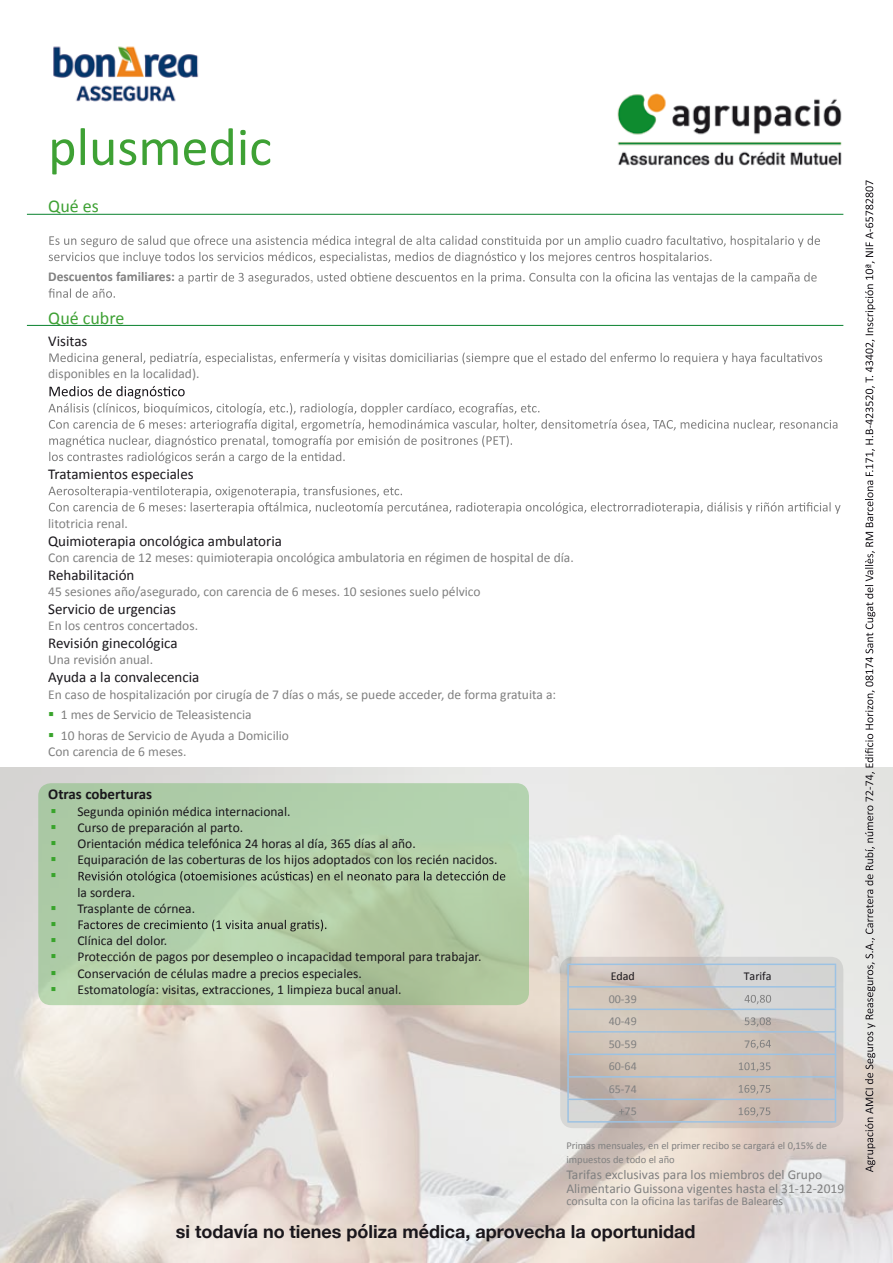
<style>
.page{position:relative;width:893px;height:1263px;background:#fff}
.page>*{position:absolute;margin:0;border:0;box-sizing:border-box;transform-origin:0 0}
.t1{font:54px "Calibri";color:#3ea134}
.t2{font:700 18px "Helvetica Neue";color:#1a171c}
.t3{font:18px "Calibri";color:#3ea134}
.t4{font:15px "Calibri";color:#1a171c}
.t5{font:700 15px "Calibri";color:#1a171c}
.t6{font:13.5px/16.2px "Calibri";color:#808080}
.t7{font:13.5px "Calibri";color:#1a171c}
.t8{font:700 13.5px "Calibri";color:#808080}
.t9{font:13.5px "Wingdings";color:#39a42c}
.t10{font:13.5px "Times New Roman";color:#808080}
.t11{font:12px/22.5px "Calibri";color:#808080;text-align:justify}
.t12{font:12px "Calibri";color:#1a171c}
.t13{font:10.5px/13.5px "Calibri";color:#808080}
.s1{color:#39a42c}
</style>
<div class="page">
<img style="left:0;top:767px;width:893px;height:496px">
<svg style="left:38px;top:783px;width:491px;height:222px;fill:#b1cda8"></svg>
<hr style="left:27px;top:214px;width:816px;height:1px;background:#08812e">
<hr style="left:27px;top:325px;width:816px;height:1px;background:#08812e">
<svg style="left:49px;top:236px;width:771px;height:27px"></svg>
<svg style="left:178px;top:272px;width:131px;height:12px"></svg>
<svg style="left:317px;top:272px;width:500px;height:12px"></svg>
<svg style="left:48px;top:288px;width:67px;height:10px"></svg>
<svg style="left:49px;top:353px;width:773px;height:11px"></svg>
<svg style="left:48px;top:386px;width:789px;height:77px"></svg>
<svg style="left:48px;top:486px;width:792px;height:28px"></svg>
<svg style="left:79px;top:871px;width:426px;height:12px"></svg>
<svg style="left:79px;top:920px;width:247px;height:11px"></svg>
<img style="left:617px;top:93px;width:225px;height:73px">
<svg style="left:560px;top:957px;width:283px;height:171px;fill:#cfc3b9"></svg>
<hr style="left:567px;top:965px;width:2px;height:21px;background:#9cc2e3">
<hr style="left:567px;top:963px;width:89px;height:2px;background:#9cc2e3">
<hr style="left:656px;top:963px;width:180px;height:2px;background:#9cc2e3">
<hr style="left:567px;top:987px;width:2px;height:21px;background:#9cc2e3">
<hr style="left:567px;top:1010px;width:2px;height:21px;background:#9cc2e3">
<hr style="left:567px;top:1032px;width:2px;height:21px;background:#9cc2e3">
<hr style="left:567px;top:1055px;width:2px;height:21px;background:#9cc2e3">
<hr style="left:567px;top:1077px;width:2px;height:21px;background:#9cc2e3">
<hr style="left:567px;top:1100px;width:2px;height:21px;background:#9cc2e3">
<hr style="left:567px;top:986px;width:89px;height:1px;background:#9cc2e3">
<hr style="left:656px;top:986px;width:180px;height:1px;background:#9cc2e3">
<hr style="left:567px;top:1008px;width:89px;height:2px;background:#9cc2e3">
<hr style="left:656px;top:1008px;width:180px;height:2px;background:#9cc2e3">
<hr style="left:567px;top:1031px;width:89px;height:1px;background:#9cc2e3">
<hr style="left:656px;top:1031px;width:180px;height:1px;background:#9cc2e3">
<hr style="left:567px;top:1053px;width:89px;height:2px;background:#9cc2e3">
<hr style="left:656px;top:1053px;width:180px;height:2px;background:#9cc2e3">
<hr style="left:567px;top:1076px;width:89px;height:1px;background:#9cc2e3">
<hr style="left:656px;top:1076px;width:180px;height:1px;background:#9cc2e3">
<hr style="left:567px;top:1098px;width:89px;height:2px;background:#9cc2e3">
<hr style="left:656px;top:1098px;width:180px;height:2px;background:#9cc2e3">
<hr style="left:567px;top:1121px;width:89px;height:1px;background:#9cc2e3">
<hr style="left:656px;top:1121px;width:180px;height:1px;background:#9cc2e3">
<svg style="left:835px;top:965px;width:1px;height:156px"></svg>
<svg style="left:744px;top:995px;width:27px;height:9px"></svg>
<svg style="left:745px;top:1017px;width:26px;height:10px"></svg>
<svg style="left:751px;top:1040px;width:20px;height:9px"></svg>
<svg style="left:739px;top:1062px;width:32px;height:10px"></svg>
<svg style="left:739px;top:1085px;width:31px;height:9px"></svg>
<svg style="left:619px;top:1109px;width:5px;height:5px"></svg>
<svg style="left:739px;top:1107px;width:31px;height:10px"></svg>
<img style="left:53px;top:46px;width:146px;height:56px">
<svg style="left:865px;top:180px;width:10px;height:992px"></svg>
<h1 class="t1" style="left:48px;top:113px;width:225px">plusmedic</h1>
<h2 class="t3" style="left:48px;top:195px;width:52px">Qué es</h2>
<p class="t8" style="left:48px;top:268px;width:128px">Descuentos familiares:</p>
<h2 class="t3" style="left:48px;top:306px;width:78px">Qué cubre</h2>
<p class="t4" style="left:48px;top:331px;width:41px">Visitas</p>
<p class="t6" style="left:48px;top:366px;width:153px">disponibles en la localidad).</p>
<p class="t10" style="left:310px;top:268px;width:5px">,</p>
<p class="t4" style="left:48px;top:464px;width:147px">Tratamientos especiales</p>
<p class="t6" style="left:48px;top:515px;width:81px">litotricia renal.</p>
<p class="t4" style="left:48px;top:531px;width:235px">Quimioterapia oncológica ambulatoria</p>
<p class="t6" style="left:48px;top:549px;width:527px">Con carencia de 12 meses: quimioterapia oncológica ambulatoria en régimen de hospital de día.</p>
<p class="t4" style="left:48px;top:565px;width:88px">Rehabilitación</p>
<p class="t6" style="left:48px;top:583px;width:434px">45 sesiones año/asegurado, con carencia de 6 meses. 10 sesiones suelo pélvico</p>
<p class="t4" style="left:48px;top:599px;width:129px">Servicio de urgencias</p>
<p class="t6" style="left:48px;top:618px;width:151px">En los centros concertados.</p>
<p class="t4" style="left:48px;top:634px;width:131px">Revisión ginecológica</p>
<p class="t6" style="left:48px;top:652px;width:106px">Una revisión anual.</p>
<p class="t4" style="left:48px;top:668px;width:153px">Ayuda a la convalecencia</p>
<p class="t6" style="left:48px;top:686px;width:509px">En caso de hospitalización por cirugía de 7 días o más, se puede acceder, de forma gratuita a:</p>
<p class="t6" style="left:48px;top:707px;width:205px"><span class="s1">▪</span> 1 mes de Servicio de Teleasistencia</p>
<p class="t6" style="left:48px;top:727px;width:242px"><span class="s1">▪</span> 10 horas de Servicio de Ayuda a Domicilio<br>Con carencia de 6 meses.</p>
<p class="t5" style="left:48px;top:785px;width:105px">Otras coberturas</p>
<p class="t7" style="left:50px;top:802px;width:242px"><span class="s1">▪</span> Segunda opinión médica internacional.</p>
<p class="t7" style="left:50px;top:819px;width:194px"><span class="s1">▪</span> Curso de preparación al parto.</p>
<p class="t7" style="left:50px;top:835px;width:367px"><span class="s1">▪</span> Orientación médica telefónica 24 horas al día, 365 días al año.</p>
<p class="t7" style="left:50px;top:851px;width:449px"><span class="s1">▪</span> Equiparación de las coberturas de los hijos adoptados con los recién nacidos.</p>
<p class="t9" style="left:50px;top:868px;width:8px">▪</p>
<p class="t7" style="left:77px;top:883px;width:59px">la sordera.</p>
<p class="t7" style="left:50px;top:900px;width:146px"><span class="s1">▪</span> Trasplante de córnea.</p>
<p class="t9" style="left:50px;top:917px;width:8px">▪</p>
<p class="t7" style="left:50px;top:932px;width:118px"><span class="s1">▪</span> Clínica del dolor.</p>
<p class="t7" style="left:50px;top:948px;width:432px"><span class="s1">▪</span> Protección de pagos por desempleo o incapacidad temporal para trabajar.</p>
<p class="t7" style="left:50px;top:964px;width:313px"><span class="s1">▪</span> Conservación de células madre a precios especiales.</p>
<p class="t7" style="left:50px;top:981px;width:353px"><span class="s1">▪</span> Estomatología: visitas, extracciones, 1 limpieza bucal anual.</p>
<p class="t12" style="left:611px;top:968px;width:26px">Edad</p>
<p class="t12" style="left:744px;top:968px;width:29px">Tarifa</p>
<p class="t11" style="left:609px;top:987px;width:30px">00-39<br>40-49<br>50-59</p>
<p class="t11" style="left:744px;top:1032px;width:8px">7</p>
<p class="t11" style="left:609px;top:1055px;width:30px;text-align:right">60-64<br>65-74<br>75</p>
<p class="t13" style="left:566px;top:1139px;width:262px">Primas mensuales, en el primer recibo se cargará el 0,15% de impuestos de todo el año</p>
<p class="t6" style="left:566px;top:1168px;width:279px;line-height:13.5px">Tarifas exclusivas para los miembros del Grupo<br>Alimentario Guissona vigentes hasta el 31-12-2019</p>
<p class="t11" style="left:566px;top:1190px;width:218px">consulta con la oficina las tarifas de Baleares</p>
<h2 class="t2" style="left:176px;top:1217px;width:521px">si todavía no tienes póliza médica, aprovecha la oportunidad</h2>
</div>
